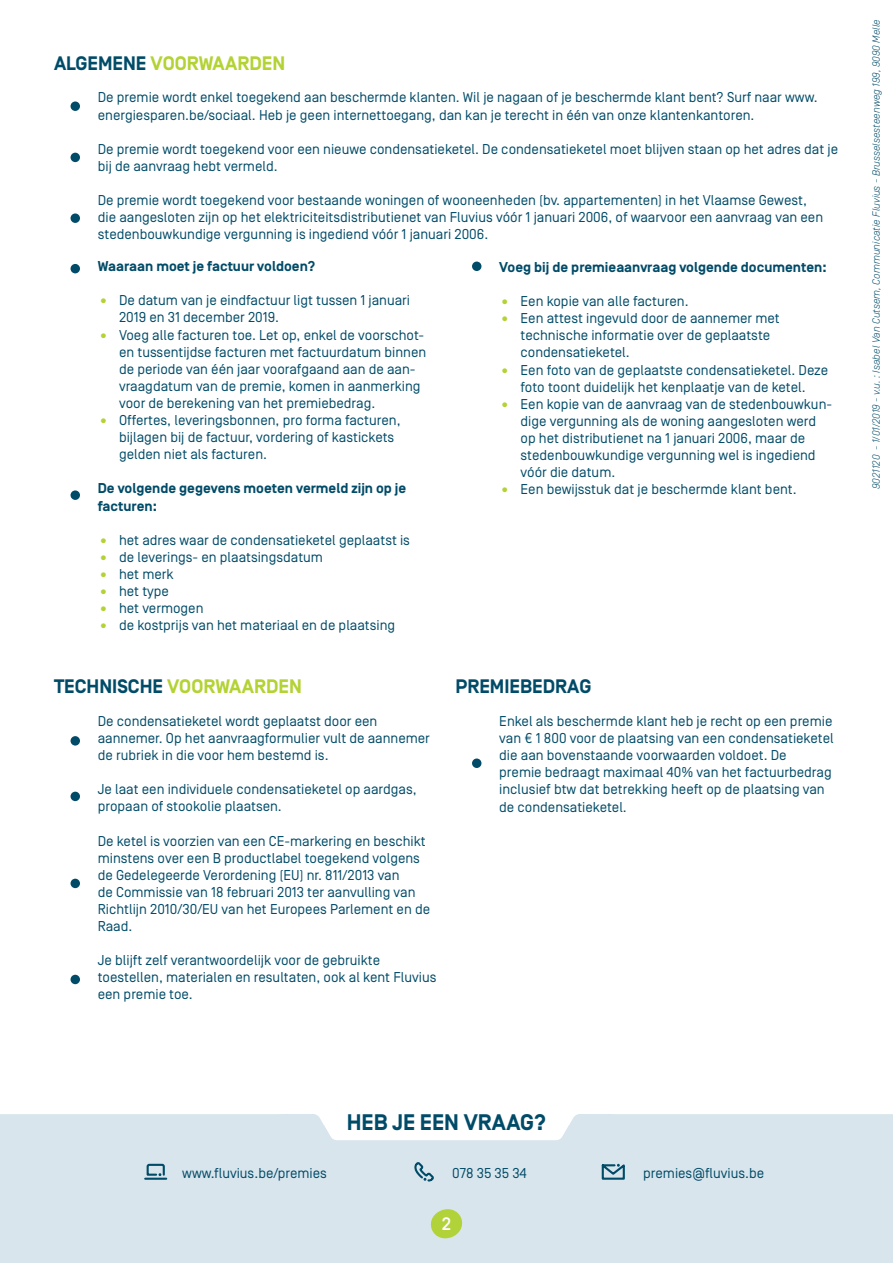
<style>
.page{position:relative;width:893px;height:1263px;background:#fff}
.page>*{position:absolute;margin:0;border:0;box-sizing:border-box;transform-origin:0 0}
.t1{font:700 22.5px "Simplon Norm";color:#004b68}
.t2{font:700 19.5px "Simplon Norm";color:#b3d234}
.t3{font:700 19.5px "Simplon Norm";color:#004b68}
.t4{font:500 18px "Simplon Norm";color:#fff}
.t5{font:14.25px/17.1px "Simplon Norm";color:#004b68}
.t6{font:700 14.25px/17.1px "Simplon Norm";color:#004b68}
.t7{font:italic 300 10.5px "Simplon Norm";color:#004b68}
.s1{color:#004b68}
.s2{color:#b3d234}
</style>
<div class="page">
<div style="left:0;top:1114px;width:893px;height:149px;background:#d9e5ec"></div>
<svg style="left:143px;top:1163px;width:25px;height:18px"></svg>
<svg style="left:259px;top:1114px;width:375px;height:70px"></svg>
<svg style="left:431px;top:1209px;width:31px;height:29px"></svg>
<div style="left:472px;top:262px;width:9px;height:9px;background:#004b68;border-radius:50%"></div>
<div style="left:71px;top:101px;width:9px;height:10px;background:#004b68;border-radius:50%"></div>
<div style="left:71px;top:153px;width:9px;height:9px;background:#004b68;border-radius:50%"></div>
<div style="left:71px;top:213px;width:9px;height:10px;background:#004b68;border-radius:50%"></div>
<div style="left:71px;top:264px;width:9px;height:9px;background:#004b68;border-radius:50%"></div>
<div style="left:71px;top:490px;width:9px;height:10px;background:#004b68;border-radius:50%"></div>
<div style="left:472px;top:758px;width:9px;height:10px;background:#004b68;border-radius:50%"></div>
<div style="left:71px;top:736px;width:9px;height:9px;background:#004b68;border-radius:50%"></div>
<div style="left:71px;top:792px;width:9px;height:9px;background:#004b68;border-radius:50%"></div>
<div style="left:71px;top:879px;width:9px;height:9px;background:#004b68;border-radius:50%"></div>
<div style="left:71px;top:975px;width:9px;height:9px;background:#004b68;border-radius:50%"></div>
<h2 class="t2" style="left:54px;top:52px;width:233px"><span class="s1">ALGEMENE</span> VOORWAARDEN</h2>
<p class="t5" style="left:98px;top:89px;width:721px">De premie wordt enkel toegekend aan beschermde klanten. Wil je nagaan of je beschermde klant bent? Surf naar www. energiesparen.be/sociaal. Heb je geen internettoegang, dan kan je terecht in één van onze klantenkantoren.</p>
<p class="t5" style="left:98px;top:141px;width:742px">De premie wordt toegekend voor een nieuwe condensatieketel. De condensatieketel moet blijven staan op het adres dat je bij de aanvraag hebt vermeld.</p>
<p class="t5" style="left:98px;top:192px;width:727px">De premie wordt toegekend voor bestaande woningen of wooneenheden (bv. appartementen) in het Vlaamse Gewest, die aangesloten zijn op het elektriciteitsdistributienet van Fluvius vóór 1 januari 2006, of waarvoor een aanvraag van een stedenbouwkundige vergunning is ingediend vóór 1 januari 2006.</p>
<p class="t6" style="left:98px;top:259px;width:219px">Waaraan moet je factuur voldoen?</p>
<p class="t5" style="left:119px;top:292px;width:293px;text-indent:-21px"><span class="s2">•</span> De datum van je eindfactuur ligt tussen 1 januari<br>2019 en 31 december 2019.</p>
<p class="t5" style="left:119px;top:326px;width:309px;text-indent:-21px"><span class="s2">•</span> Voeg alle facturen toe. Let op, enkel de voorschot&shy;en tussentijdse facturen met factuurdatum binnen de periode van één jaar voorafgaand aan de aan&shy;vraagdatum van de premie, komen in aanmerking voor de berekening van het premiebedrag.</p>
<p class="t5" style="left:119px;top:412px;width:283px;text-indent:-21px"><span class="s2">•</span> Offertes, leveringsbonnen, pro forma facturen, bijlagen bij de factuur, vordering of kastickets gelden niet als facturen.</p>
<p class="t6" style="left:98px;top:481px;width:310px">De volgende gegevens moeten vermeld zijn op je facturen:</p>
<p class="t5" style="left:98px;top:531px;width:314px"><span class="s2">•</span> het adres waar de condensatieketel geplaatst is</p>
<p class="t5" style="left:98px;top:549px;width:227px"><span class="s2">•</span> de leverings- en plaatsingsdatum</p>
<p class="t5" style="left:98px;top:566px;width:77px"><span class="s2">•</span> het merk</p>
<p class="t5" style="left:98px;top:583px;width:73px"><span class="s2">•</span> het type</p>
<p class="t5" style="left:98px;top:600px;width:107px"><span class="s2">•</span> het vermogen</p>
<p class="t5" style="left:98px;top:617px;width:299px"><span class="s2">•</span> de kostprijs van het materiaal en de plaatsing</p>
<p class="t6" style="left:499px;top:259px;width:329px">Voeg bij de premieaanvraag volgende documenten:</p>
<p class="t5" style="left:499px;top:293px;width:191px"><span class="s2">•</span> Een kopie van alle facturen.</p>
<p class="t5" style="left:521px;top:310px;width:261px;text-indent:-21px"><span class="s2">•</span> Een attest ingevuld door de aannemer met technische informatie over de geplaatste condensatieketel.</p>
<p class="t5" style="left:499px;top:361px;width:330px;text-align:center"><span class="s2">•</span> Een foto van de geplaatste condensatieketel. Deze foto toont duidelijk het kenplaatje van de ketel.</p>
<p class="t5" style="left:521px;top:396px;width:313px;text-indent:-21px"><span class="s2">•</span> Een kopie van de aanvraag van de stedenbouwkun&shy;dige vergunning als de woning aangesloten werd op het distributienet na 1 januari 2006, maar de stedenbouwkundige vergunning wel is ingediend vóór die datum.</p>
<p class="t5" style="left:499px;top:481px;width:299px"><span class="s2">•</span> Een bewijsstuk dat je beschermde klant bent.</p>
<h2 class="t2" style="left:54px;top:676px;width:249px"><span class="s1">TECHNISCHE</span> VOORWAARDEN</h2>
<h2 class="t3" style="left:455px;top:676px;width:137px">PREMIEBEDRAG</h2>
<p class="t5" style="left:98px;top:713px;width:334px">De condensatieketel wordt geplaatst door een aannemer. Op het aanvraagformulier vult de aannemer de rubriek in die voor hem bestemd is.</p>
<p class="t5" style="left:98px;top:781px;width:320px">Je laat een individuele condensatieketel op aardgas, propaan of stookolie plaatsen.</p>
<p class="t5" style="left:98px;top:832px;width:334px">De ketel is voorzien van een CE-markering en beschikt minstens over een B productlabel toegekend volgens de Gedelegeerde Verordening (EU) nr. 811/2013 van<br>de Commissie van 18 februari 2013 ter aanvulling van Richtlijn 2010/30/EU van het Europees Parlement en de Raad.</p>
<p class="t5" style="left:98px;top:952px;width:340px">Je blijft zelf verantwoordelijk voor de gebruikte toestellen, materialen en resultaten, ook al kent Fluvius een premie toe.</p>
<p class="t5" style="left:499px;top:713px;width:336px">Enkel als beschermde klant heb je recht op een premie van € 1 800 voor de plaatsing van een condensatieketel die aan bovenstaande voorwaarden voldoet. De<br>premie bedraagt maximaal 40% van het factuurbedrag inclusief btw dat betrekking heeft op de plaatsing van de condensatieketel.</p>
<p class="t7" style="left:871px;top:450px;width:432px;rotate:-90deg">- 1/01/2019 - v.u. : Isabel Van Cutsem, Communicatie Fluvius - Brusselsesteenweg 199, 9090 Melle</p>
<p class="t7" style="left:871px;top:489px;width:36px;rotate:-90deg">9021120</p>
<h1 class="t1" style="left:347px;top:1110px;width:201px">HEB JE EEN VRAAG?</h1>
<p class="t5" style="left:182px;top:1164px;width:146px">www.fluvius.be/premies</p>
<p class="t5" style="left:452px;top:1164px;width:76px">078 35 35 34</p>
<p class="t5" style="left:643px;top:1164px;width:123px">premies@fluvius.be</p>
<p class="t4" style="left:442px;top:1214px;width:11px">2</p>
</div>
